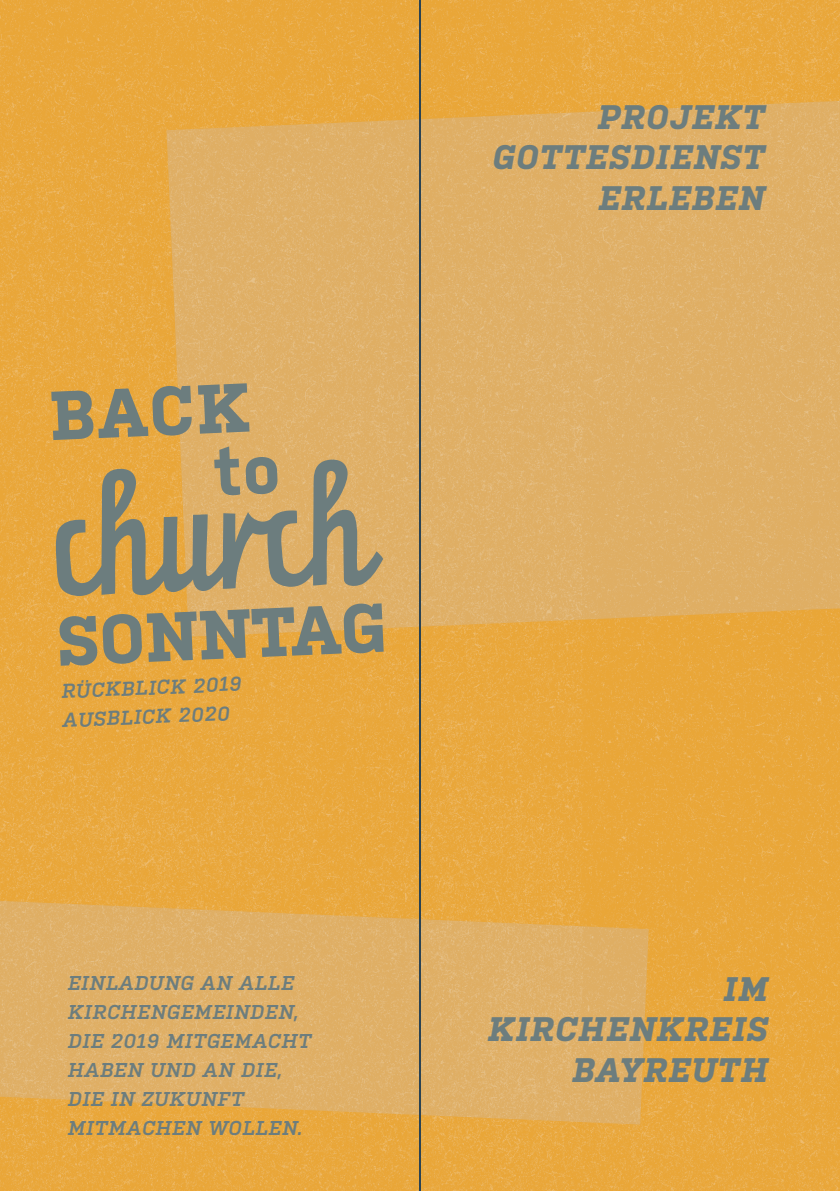
<style>
.page{position:relative;width:840px;height:1191px;background:#fff}
.page>*{position:absolute;margin:0;border:0;box-sizing:border-box;transform-origin:0 0}
.t1{font:124.2px "Prater Script Pro";color:#6c7d7e}
.t2{font:700 69px "Kulturista";color:#6c7d7e}
.t3{font:italic 700 34px/40.8px "Kulturista";letter-spacing:.03em;color:#6c7d7e;text-align:right}
.t4{font:italic 600 20px/29px "Kulturista";letter-spacing:.03em;color:#6c7d7e}
</style>
<div class="page">
<img style="left:0;top:0;width:839px;height:139px">
<img style="left:280px;top:637px;width:559px;height:344px">
<img style="left:630px;top:981px;width:209px;height:210px">
<img style="left:0;top:1124px;width:630px;height:67px">
<img style="left:0;top:631px;width:280px;height:269px">
<img style="left:0;top:139px;width:185px;height:492px">
<img style="left:368px;top:101px;width:471px;height:468px">
<img style="left:185px;top:569px;width:654px;height:68px">
<img style="left:166px;top:121px;width:203px;height:449px">
<img style="left:0;top:900px;width:648px;height:224px">
<hr style="left:419px;top:0;width:2px;height:1191px;background:#2b4353">
<svg style="left:213px;top:446px;width:65px;height:52px"></svg>
<h2 class="t2" style="left:47px;top:377px;width:202px;rotate:-3deg">BACK</h2>
<h1 class="t1" style="left:50px;top:446px;width:320px;rotate:-3deg">church</h1>
<h2 class="t2" style="left:55px;top:603px;width:331px;rotate:-3deg">SONNTAG</h2>
<p class="t4" style="left:60px;top:677px;width:182px;rotate:-3deg">RÜCKBLICK 2019<br>AUSBLICK 2020</p>
<p class="t4" style="left:68px;top:968px;width:245px">EINLADUNG AN ALLE<br>KIRCHENGEMEINDEN,<br>DIE 2019 MITGEMACHT<br>HABEN UND AN DIE,<br>DIE IN ZUKUNFT<br>MITMACHEN WOLLEN.</p>
<h3 class="t3" style="left:492px;top:96px;width:273px">PROJEKT<br>GOTTESDIENST<br>ERLEBEN</h3>
<h3 class="t3" style="left:487px;top:968px;width:281px">IM<br>KIRCHENKREIS<br>BAYREUTH</h3>
</div>
